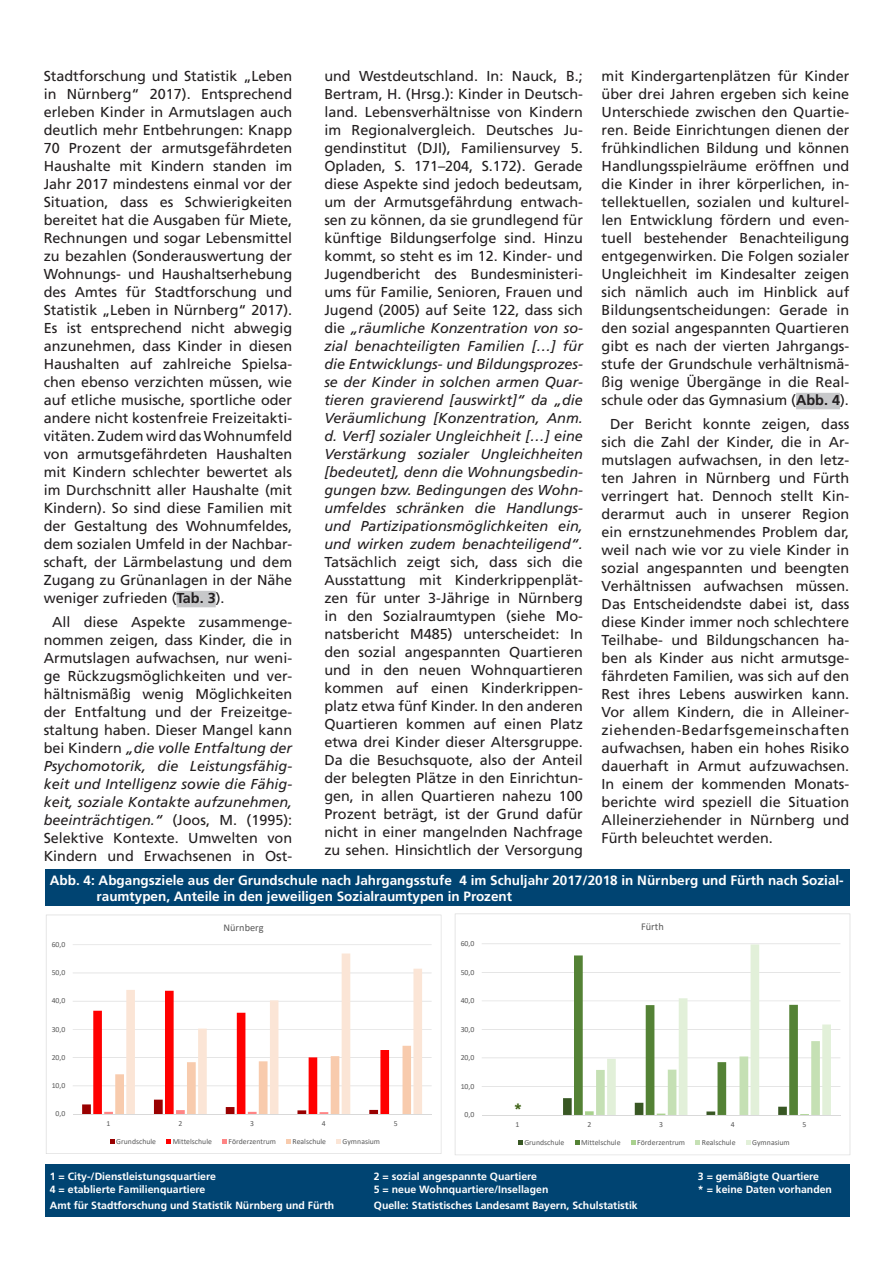
<style>
.page{position:relative;width:893px;height:1263px;background:#fff}
.page>*{position:absolute;margin:0;border:0;box-sizing:border-box;transform-origin:0 0}
.t1{font:900 15px "Frutiger LT Com";color:#3b6013}
.Text_Absatz{font:14.4px/18px "Frutiger LT Com";color:#231f20;text-align:justify}
.Kopf_Absatz_8pt_bold{font:700 13.5px "Frutiger LT Com";color:#fff}
.Fuß_Absatz_7pt_bold{font:700 10.5px "Frutiger LT Com";color:#fff}
.t2{font:10.35px "Calibri";color:#595959}
.t3{font:7.8px "Calibri";color:#595959}
.t4{font:7.65px "Calibri";color:#595959}
.s1{font-weight:700}
.s2{font-style:italic}
</style>
<div class="page">
<div style="left:177px;top:591px;width:39px;height:16px;background:#c7c8ca"></div>
<div style="left:796px;top:393px;width:44px;height:16px;background:#c7c8ca"></div>
<svg style="left:46px;top:915px;width:395px;height:239px"></svg>
<div style="left:46px;top:870px;width:804px;height:36px;background:#004472"></div>
<div style="left:46px;top:1164px;width:804px;height:53px;background:#004472"></div>
<svg style="left:455px;top:913px;width:395px;height:242px"></svg>
<p class="Text_Absatz" style="left:44px;top:67px;width:250px">Stadtforschung und Statistik „Leben in Nürnberg“ 2017). Entsprechend erleben Kinder in Armutslagen auch deutlich mehr Entbehrungen: Knapp 70 Prozent der armutsgefährdeten Haushalte mit Kindern standen im Jahr 2017 mindestens einmal vor der Situation, dass es Schwierigkeiten bereitet hat die Ausgaben für Miete, Rechnungen und sogar Lebensmittel zu bezahlen (Sonderauswertung der Wohnungs- und Haushaltserhebung des Amtes für Stadtforschung und Statistik „Leben in Nürnberg“ 2017).<br>Es ist entsprechend nicht abwegig anzunehmen, dass Kinder in diesen Haushalten auf zahlreiche Spielsa&shy;chen ebenso verzichten müssen, wie auf etliche musische, sportliche oder andere nicht kostenfreie Freizeitakti&shy;vitäten. Zudem wird das Wohnumfeld von armutsgefährdeten Haushalten mit Kindern schlechter bewertet als im Durchschnitt aller Haushalte (mit Kindern). So sind diese Familien mit der Gestaltung des Wohnumfeldes, dem sozialen Umfeld in der Nachbar&shy;schaft, der Lärmbelastung und dem Zugang zu Grünanlagen in der Nähe weniger zufrieden (<span class="s1">Tab. 3</span>).</p>
<p class="Text_Absatz" style="left:44px;top:613px;width:250px;text-align:center">All diese Aspekte zusammenge&shy;nommen zeigen, dass Kinder, die in Armutslagen aufwachsen, nur weni&shy;ge Rückzugsmöglichkeiten und ver&shy;hältnismäßig wenig Möglichkeiten der Entfaltung und der Freizeitge&shy;staltung haben. Dieser Mangel kann bei Kindern <span class="s2">„die volle Entfaltung der Psychomotorik, die Leistungsfähig&shy;keit und Intelligenz sowie die Fähig&shy;keit, soziale Kontakte aufzunehmen, beeinträchtigen.“</span> (Joos, M. (1995):<br>Selektive Kontexte. Umwelten von Kindern und Erwachsenen in Ost-</p>
<p class="Text_Absatz" style="left:324px;top:67px;width:260px">und Westdeutschland. In: Nauck, B.; Bertram, H. (Hrsg.): Kinder in Deutsch&shy;land. Lebensverhältnisse von Kindern im Regionalvergleich. Deutsches Ju&shy;gendinstitut (DJI), Familiensurvey 5.<br>Opladen, S. 171–204, S.172). Gerade diese Aspekte sind jedoch bedeutsam, um der Armutsgefährdung entwach&shy;sen zu können, da sie grundlegend für künftige Bildungserfolge sind. Hinzu kommt, so steht es im 12. Kinder- und Jugendbericht des Bundesministeri&shy;ums für Familie, Senioren, Frauen und Jugend (2005) auf Seite 122, dass sich die <span class="s2">„räumliche Konzentration von so&shy;zial benachteiligten Familien […] für die Entwicklungs- und Bildungsprozes&shy;se der Kinder in solchen armen Quar&shy;tieren gravierend [auswirkt]“ da „die Veräumlichung [Konzentration, Anm. d. Verf] sozialer Ungleichheit […] eine Verstärkung sozialer Ungleichheiten [bedeutet], denn die Wohnungsbedin&shy;gungen bzw. Bedingungen des Wohn&shy;umfeldes schränken die Handlungs&shy;und Partizipationsmöglichkeiten ein, und wirken zudem benachteiligend“.<br></span>Tatsächlich zeigt sich, dass sich die Ausstattung mit Kinderkrippenplät&shy;zen für unter 3-Jährige in Nürnberg in den Sozialraumtypen (siehe Mo&shy;natsbericht M485) unterscheidet: In den sozial angespannten Quartieren und in den neuen Wohnquartieren kommen auf einen Kinderkrippen&shy;platz etwa fünf Kinder. In den anderen Quartieren kommen auf einen Platz etwa drei Kinder dieser Altersgruppe.<br>Da die Besuchsquote, also der Anteil der belegten Plätze in den Einrichtun&shy;gen, in allen Quartieren nahezu 100<br>Prozent beträgt, ist der Grund dafür nicht in einer mangelnden Nachfrage zu sehen. Hinsichtlich der Versorgung</p>
<p class="Text_Absatz" style="left:602px;top:67px;width:249px">mit Kindergartenplätzen für Kinder über drei Jahren ergeben sich keine Unterschiede zwischen den Quartie&shy;ren. Beide Einrichtungen dienen der frühkindlichen Bildung und können Handlungsspielräume eröffnen und die Kinder in ihrer körperlichen, in&shy;tellektuellen, sozialen und kulturel&shy;len Entwicklung fördern und even&shy;tuell bestehender Benachteiligung entgegenwirken. Die Folgen sozialer Ungleichheit im Kindesalter zeigen sich nämlich auch im Hinblick auf Bildungsentscheidungen: Gerade in den sozial angespannten Quartieren gibt es nach der vierten Jahrgangs&shy;stufe der Grundschule verhältnismä&shy;ßig wenige Übergänge in die Real&shy;schule oder das Gymnasium (<span class="s1">Abb. 4</span>).</p>
<p class="Text_Absatz" style="left:602px;top:415px;width:249px;text-indent:9px">Der Bericht konnte zeigen, dass sich die Zahl der Kinder, die in Ar&shy;mutslagen aufwachsen, in den letz&shy;ten Jahren in Nürnberg und Fürth verringert hat. Dennoch stellt Kin&shy;derarmut auch in unserer Region ein ernstzunehmendes Problem dar, weil nach wie vor zu viele Kinder in sozial angespannten und beengten Verhältnissen aufwachsen müssen.<br>Das Entscheidendste dabei ist, dass diese Kinder immer noch schlechtere Teilhabe- und Bildungschancen ha&shy;ben als Kinder aus nicht armutsge&shy;fährdeten Familien, was sich auf den Rest ihres Lebens auswirken kann.<br>Vor allem Kindern, die in Alleiner&shy;ziehenden-Bedarfsgemeinschaften aufwachsen, haben ein hohes Risiko dauerhaft in Armut aufzuwachsen.<br>In einem der kommenden Monats&shy;berichte wird speziell die Situation Alleinerziehender in Nürnberg und Fürth beleuchtet werden.</p>
<p class="Kopf_Absatz_8pt_bold" style="left:50px;top:872px;width:795px">Abb. 4: Abgangsziele aus der Grundschule nach Jahrgangsstufe 4 im Schuljahr 2017/2018 in Nürnberg und Fürth nach Sozial-</p>
<p class="Kopf_Absatz_8pt_bold" style="left:97px;top:888px;width:417px">raumtypen, Anteile in den jeweiligen Sozialraumtypen in Prozent</p>
<p class="t2" style="left:224px;top:920px;width:41px">Nürnberg</p>
<p class="t2" style="left:641px;top:919px;width:24px">Fürth</p>
<p class="t4" style="left:52px;top:939px;width:15px">60,0</p>
<p class="t3" style="left:461px;top:938px;width:15px">60,0</p>
<p class="t4" style="left:52px;top:967px;width:15px">50,0</p>
<p class="t3" style="left:461px;top:967px;width:15px">50,0</p>
<p class="t4" style="left:52px;top:995px;width:15px">40,0</p>
<p class="t3" style="left:461px;top:995px;width:15px">40,0</p>
<p class="t4" style="left:52px;top:1024px;width:15px">30,0</p>
<p class="t3" style="left:461px;top:1024px;width:15px">30,0</p>
<p class="t4" style="left:52px;top:1052px;width:15px">20,0</p>
<p class="t3" style="left:461px;top:1052px;width:15px">20,0</p>
<p class="t4" style="left:52px;top:1080px;width:15px">10,0</p>
<p class="t3" style="left:461px;top:1081px;width:15px">10,0</p>
<p class="t1" style="left:513px;top:1099px;width:11px">*</p>
<p class="t4" style="left:56px;top:1108px;width:11px">0,0</p>
<p class="t3" style="left:465px;top:1109px;width:11px">0,0</p>
<p class="t4" style="left:107px;top:1118px;width:5px">1</p>
<p class="t4" style="left:178px;top:1118px;width:5px">2</p>
<p class="t4" style="left:250px;top:1118px;width:5px">3</p>
<p class="t4" style="left:322px;top:1118px;width:5px">4</p>
<p class="t4" style="left:394px;top:1118px;width:5px">5</p>
<p class="t3" style="left:516px;top:1119px;width:5px">1</p>
<p class="t3" style="left:587px;top:1119px;width:5px">2</p>
<p class="t3" style="left:659px;top:1119px;width:5px">3</p>
<p class="t3" style="left:731px;top:1119px;width:5px">4</p>
<p class="t3" style="left:803px;top:1119px;width:5px">5</p>
<p class="t4" style="left:116px;top:1136px;width:41px">Grundschule</p>
<p class="t4" style="left:173px;top:1136px;width:41px">Mittelschule</p>
<p class="t4" style="left:229px;top:1136px;width:49px">Förderzentrum</p>
<p class="t4" style="left:292px;top:1136px;width:35px">Realschule</p>
<p class="t4" style="left:343px;top:1136px;width:39px">Gymnasium</p>
<p class="t3" style="left:524px;top:1137px;width:42px">Grundschule</p>
<p class="t3" style="left:581px;top:1137px;width:41px">Mittelschule</p>
<p class="t3" style="left:637px;top:1137px;width:49px">Förderzentrum</p>
<p class="t3" style="left:702px;top:1137px;width:35px">Realschule</p>
<p class="t3" style="left:752px;top:1137px;width:39px">Gymnasium</p>
<p class="Fuß_Absatz_7pt_bold" style="left:50px;top:1171px;width:167px">1 = City-/Dienstleistungsquartiere</p>
<p class="Fuß_Absatz_7pt_bold" style="left:374px;top:1171px;width:165px">2 = sozial angespannte Quartiere</p>
<p class="Fuß_Absatz_7pt_bold" style="left:698px;top:1171px;width:123px">3 = gemäßigte Quartiere</p>
<p class="Fuß_Absatz_7pt_bold" style="left:50px;top:1183px;width:157px">4 = etablierte Familienquartiere</p>
<p class="Fuß_Absatz_7pt_bold" style="left:374px;top:1183px;width:176px">5 = neue Wohnquartiere/Insellagen</p>
<p class="Fuß_Absatz_7pt_bold" style="left:698px;top:1183px;width:136px">* = keine Daten vorhanden</p>
<p class="Fuß_Absatz_7pt_bold" style="left:50px;top:1199px;width:286px">Amt für Stadtforschung und Statistik Nürnberg und Fürth</p>
<p class="Fuß_Absatz_7pt_bold" style="left:374px;top:1199px;width:265px">Quelle: Statistisches Landesamt Bayern, Schulstatistik</p>
</div>
